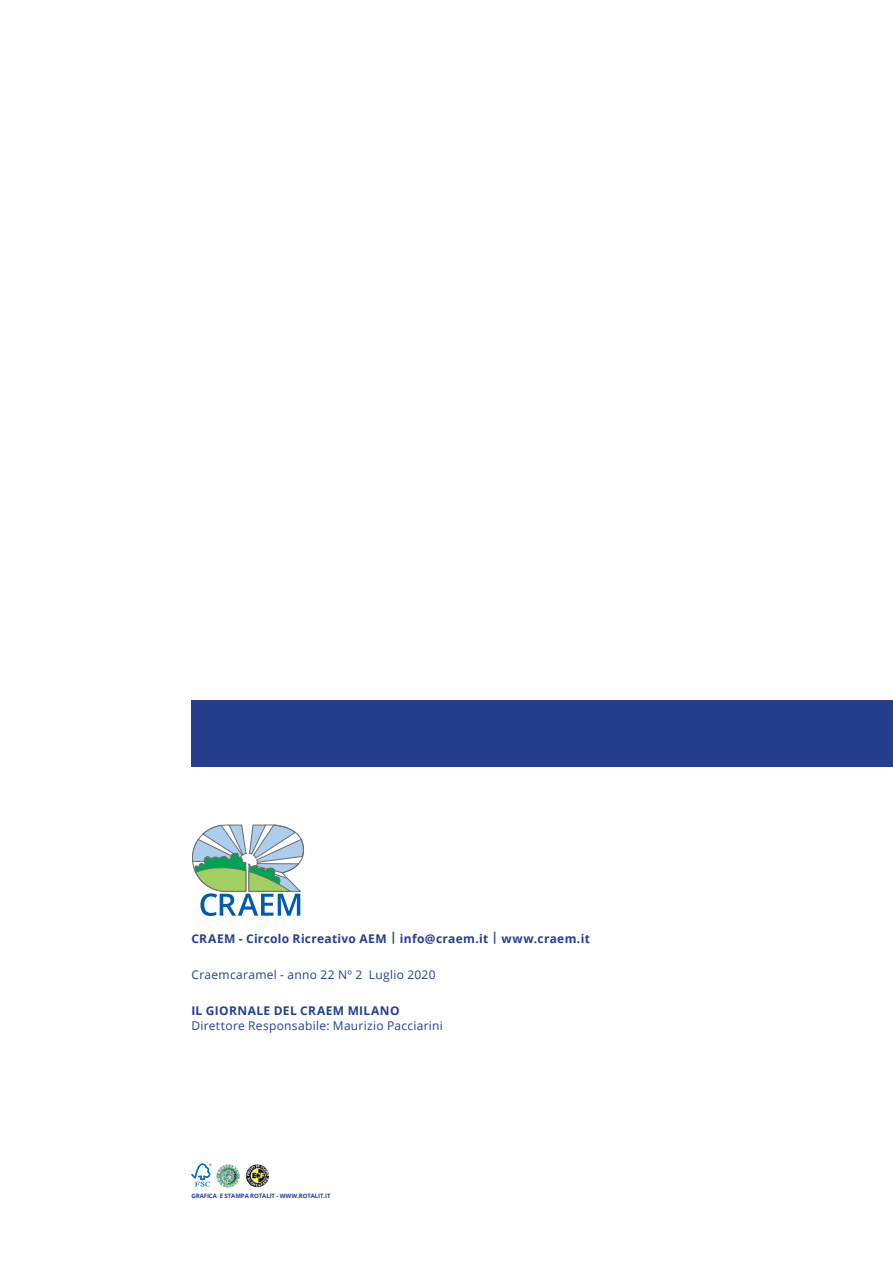
<style>
.page{position:relative;width:893px;height:1263px;background:#fff}
.page>*{position:absolute;margin:0;border:0;box-sizing:border-box;transform-origin:0 0}
.t1{font:700 12px "Open Sans";letter-spacing:.025em;color:#253f8e}
.t2{font:12px "Open Sans";letter-spacing:.025em;color:#253f8e}
.t3{font:700 6px "Open Sans";letter-spacing:-.01em;color:#253f8e}
</style>
<div class="page">
<div style="left:191px;top:700px;width:702px;height:67px;background:#253f8e"></div>
<img style="left:246px;top:1164px;width:23px;height:23px">
<img style="left:216px;top:1164px;width:23px;height:23px">
<svg style="left:191px;top:1163px;width:21px;height:23px"></svg>
<svg style="left:192px;top:824px;width:112px;height:92px"></svg>
<p class="t1" style="left:191px;top:930px;width:400px">CRAEM - Circolo Ricreativo AEM | info@craem.it | www.craem.it</p>
<p class="t2" style="left:192px;top:966px;width:245px">Craemcaramel - anno 22 Nº 2 Luglio 2020</p>
<p class="t1" style="left:191px;top:1002px;width:210px">IL GIORNALE DEL CRAEM MILANO</p>
<p class="t2" style="left:191px;top:1018px;width:253px">Direttore Responsabile: Maurizio Pacciarini</p>
<p class="t3" style="left:192px;top:1191px;width:141px">GRAFICA E STAMPA ROTALIT - WWW.ROTALIT.IT</p>
</div>
